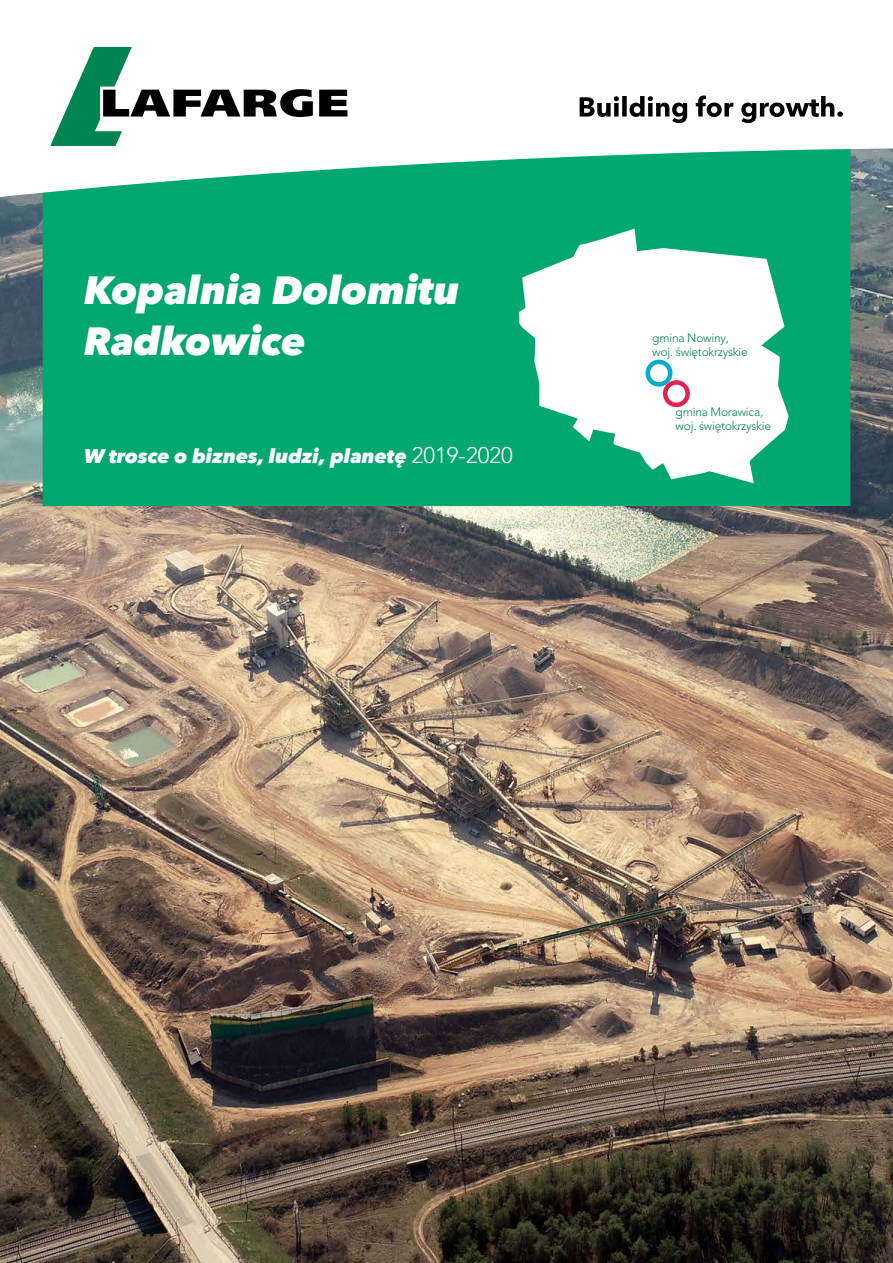
<style>
.page{position:relative;width:893px;height:1263px;background:#fff}
.page>*{position:absolute;margin:0;border:0;box-sizing:border-box;transform-origin:0 0}
.t1{font:italic 800 39px/51px "Avenir Next LT Pro";color:#fff}
.t2{font:italic 800 19.5px "Avenir Next LT Pro";color:#fff}
.t3{font:300 12px/14.4px "Avenir LT Pro";letter-spacing:-.02em;color:#008450}
.s1{font-family:"Avenir LT Pro";font-weight:300;font-style:normal;font-size:22.5px}
</style>
<div class="page">
<img style="left:0;top:199px;width:893px;height:1064px">
<div style="left:43px;top:199px;width:807px;height:307px;background:#00a76e"></div>
<svg style="left:0;top:89px;width:893px;height:110px"></svg>
<svg style="left:50px;top:47px;width:297px;height:99px"></svg>
<svg style="left:580px;top:96px;width:263px;height:27px"></svg>
<svg style="left:519px;top:229px;width:270px;height:254px"></svg>
<div style="left:645px;top:360px;width:27px;height:27px;border:4px solid #04acce;border-radius:50%"></div>
<div style="left:663px;top:380px;width:27px;height:27px;border:4px solid #e62152;border-radius:50%"></div>
<h1 class="t1" style="left:84px;top:264px;width:377px">Kopalnia Dolomitu<br>Radkowice</h1>
<h2 class="t2" style="left:84px;top:444px;width:430px">W trosce o biznes, ludzi, planetę <span class="s1">2019-2020</span></h2>
<p class="t3" style="left:652px;top:330px;width:97px">gmina Nowiny, woj. świętokrzyskie</p>
<p class="t3" style="left:676px;top:405px;width:97px">gmina Morawica, woj. świętokrzyskie</p>
</div>
